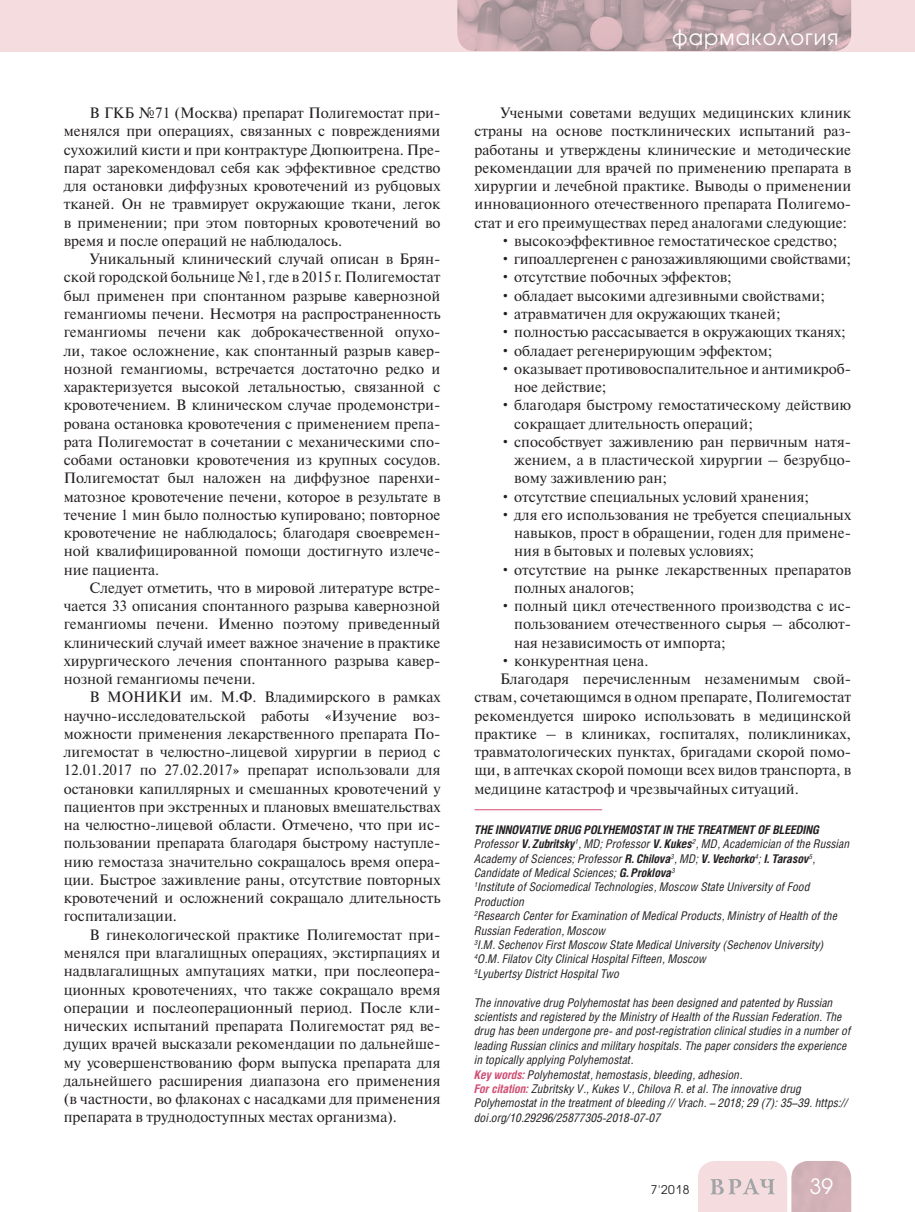
<style>
.page{position:relative;width:915px;height:1212px;background:#fff}
.page>*{position:absolute;margin:0;border:0;box-sizing:border-box;transform-origin:0 0}
.t1{font:21px "Avant Garde Gothic C";letter-spacing:.05em;color:#fff}
.t2{font:15px/18.3px "Newton C";color:#231f20;text-align:justify}
.t3{font:italic 12px/14.4px "Helios Cond";color:#231f20}
.t4{font:12px "Avant Garde Gothic C";color:#231f20}
.s1{font-weight:700}
.s2{font-weight:700;color:#d04e72}
</style>
<div class="page">
<div style="left:0;top:0;width:914px;height:51px;background:#f5dddf"></div>
<svg style="left:698px;top:1161px;width:152px;height:51px"></svg>
<img style="left:457px;top:0;width:393px;height:51px">
<hr style="left:474px;top:809px;width:128px;height:1px;background:#d04e72">
<p class="t2" style="left:64px;top:105px;width:378px;text-indent:26px">В ГКБ №71 (Москва) препарат Полигемостат при&shy;менялся при операциях, связанных с повреждениями сухожилий кисти и при контрактуре Дюпюитрена. Пре&shy;парат зарекомендовал себя как эффективное средство для остановки диффузных кровотечений из рубцовых тканей. Он не травмирует окружающие ткани, легок в применении; при этом повторных кровотечений во время и после операций не наблюдалось.</p>
<p class="t2" style="left:64px;top:251px;width:378px;text-indent:26px">Уникальный клинический случай описан в Брян&shy;ской городской больнице №1, где в 2015 г. Полигемостат был применен при спонтанном разрыве кавернозной гемангиомы печени. Несмотря на распространенность гемангиомы печени как доброкачественной опухо&shy;ли, такое осложнение, как спонтанный разрыв кавер&shy;нозной гемангиомы, встречается достаточно редко и характеризуется высокой летальностью, связанной с кровотечением. В клиническом случае продемонстри&shy;рована остановка кровотечения с применением препа&shy;рата Полигемостат в сочетании с механическими спо&shy;собами остановки кровотечения из крупных сосудов.<br>Полигемостат был наложен на диффузное паренхи&shy;матозное кровотечение печени, которое в результате в течение 1 мин было полностью купировано; повторное кровотечение не наблюдалось; благодаря своевремен&shy;ной квалифицированной помощи достигнуто излече&shy;ние пациента.</p>
<p class="t2" style="left:64px;top:580px;width:378px;text-indent:26px">Следует отметить, что в мировой литературе встре&shy;чается 33 описания спонтанного разрыва кавернозной гемангиомы печени. Именно поэтому приведенный клинический случай имеет важное значение в практике хирургического лечения спонтанного разрыва кавер&shy;нозной гемангиомы печени.</p>
<p class="t2" style="left:64px;top:690px;width:378px;text-indent:26px">В МОНИКИ им. М.Ф. Владимирского в рамках научно-исследовательской работы «Изучение воз&shy;можности применения лекарственного препарата По&shy;лигемостат в челюстно-лицевой хирургии в период с 12.01.2017 по 27.02.2017» препарат использовали для остановки капиллярных и смешанных кровотечений у пациентов при экстренных и плановых вмешательствах на челюстно-лицевой области. Отмечено, что при ис&shy;пользовании препарата благодаря быстрому наступле&shy;нию гемостаза значительно сокращалось время опера&shy;ции. Быстрое заживление раны, отсутствие повторных кровотечений и осложнений сокращало длительность госпитализации.</p>
<p class="t2" style="left:64px;top:927px;width:378px;text-indent:26px">В гинекологической практике Полигемостат при&shy;менялся при влагалищных операциях, экстирпациях и надвлагалищных ампутациях матки, при послеопера&shy;ционных кровотечениях, что также сокращало время операции и послеоперационный период. После кли&shy;нических испытаний препарата Полигемостат ряд ве&shy;дущих врачей высказали рекомендации по дальнейше&shy;му усовершенствованию форм выпуска препарата для дальнейшего расширения диапазона его применения (в частности, во флаконах с насадками для применения препарата в труднодоступных местах организма).</p>
<h1 class="t1" style="left:672px;top:27px;width:168px">фармакология</h1>
<p class="t2" style="left:474px;top:105px;width:378px;text-indent:26px">Учеными советами ведущих медицинских клиник страны на основе постклинических испытаний раз&shy;работаны и утверждены клинические и методические рекомендации для врачей по применению препарата в хирургии и лечебной практике. Выводы о применении инновационного отечественного препарата Полигемо&shy;стат и его преимуществах перед аналогами следующие:</p>
<p class="t2" style="left:500px;top:233px;width:338px">• высокоэффективное гемостатическое средство;</p>
<p class="t2" style="left:500px;top:251px;width:352px">• гипоаллергенен с ранозаживляющими свойствами;</p>
<p class="t2" style="left:500px;top:270px;width:233px">• отсутствие побочных эффектов;</p>
<p class="t2" style="left:500px;top:288px;width:326px">• обладает высокими адгезивными свойствами;</p>
<p class="t2" style="left:500px;top:306px;width:282px">• атравматичен для окружающих тканей;</p>
<p class="t2" style="left:500px;top:324px;width:347px">• полностью рассасывается в окружающих тканях;</p>
<p class="t2" style="left:500px;top:343px;width:274px">• обладает регенерирующим эффектом;</p>
<p class="t2" style="left:514px;top:361px;width:338px;text-indent:-14px">• оказывает противовоспалительное и антимикроб&shy;ное действие;</p>
<p class="t2" style="left:514px;top:397px;width:338px;text-indent:-14px">• благодаря быстрому гемостатическому действию сокращает длительность операций;</p>
<p class="t2" style="left:514px;top:434px;width:338px;text-indent:-14px">• способствует заживлению ран первичным натя&shy;жением, а в пластической хирургии – безрубцо&shy;вому заживлению ран;</p>
<p class="t2" style="left:500px;top:489px;width:310px">• отсутствие специальных условий хранения;</p>
<p class="t2" style="left:514px;top:507px;width:338px;text-indent:-14px">• для его использования не требуется специальных навыков, прост в обращении, годен для примене&shy;ния в бытовых и полевых условиях;</p>
<p class="t2" style="left:514px;top:562px;width:338px;text-indent:-14px">• отсутствие на рынке лекарственных препаратов полных аналогов;</p>
<p class="t2" style="left:514px;top:598px;width:338px;text-indent:-14px">• полный цикл отечественного производства с ис&shy;пользованием отечественного сырья – абсолют&shy;ная независимость от импорта;</p>
<p class="t2" style="left:500px;top:653px;width:150px">• конкурентная цена.</p>
<p class="t2" style="left:500px;top:671px;width:352px">Благодаря перечисленным незаменимым свой-</p>
<p class="t2" style="left:474px;top:690px;width:378px">ствам, сочетающимся в одном препарате, Полигемостат</p>
<p class="t2" style="left:474px;top:708px;width:378px">рекомендуется широко использовать в медицинской</p>
<p class="t2" style="left:474px;top:726px;width:378px">практике – в клиниках, госпиталях, поликлиниках,</p>
<p class="t2" style="left:474px;top:744px;width:378px">травматологических пунктах, бригадами скорой помо-</p>
<p class="t2" style="left:474px;top:763px;width:378px">щи, в аптечках скорой помощи всех видов транспорта, в</p>
<p class="t2" style="left:474px;top:781px;width:326px">медицине катастроф и чрезвычайных ситуаций.</p>
<p class="t3" style="left:474px;top:823px;width:376px"><span class="s1">THE INNOVATIVE DRUG POLYHEMOSTAT IN THE TREATMENT OF BLEEDING </span>Professor <span class="s1">V. Zubritsky</span><sup>1</sup>, MD; Professor <span class="s1">V. Kukes</span><sup>2</sup>, MD, Academician of the Russian Academy of Sciences; Professor <span class="s1">R. Chilova</span><sup>3</sup>, MD; <span class="s1">V. Vechorko</span><sup>4</sup>; <span class="s1">I. Tarasov</span><sup>5</sup>, Candidate of Medical Sciences; <span class="s1">G. Proklova</span><sup>3<br>1</sup>Institute of Sociomedical Technologies, Moscow State University of Food Production<br><sup>2</sup>Research Center for Examination of Medical Products, Ministry of Health of the Russian Federation, Moscow<br><sup>3</sup>I.M. Sechenov First Moscow State Medical University (Sechenov University)<br><sup>4</sup>O.M. Filatov City Clinical Hospital Fifteen, Moscow<br><sup>5</sup>Lyubertsy District Hospital Two</p>
<p class="t3" style="left:474px;top:996px;width:378px">The innovative drug Polyhemostat has been designed and patented by Russian scientists and registered by the Ministry of Health of the Russian Federation. The drug has been undergone pre- and post-registration clinical studies in a number of leading Russian clinics and military hospitals. The paper considers the experience in topically applying Polyhemostat.<br><span class="s2">Key words:</span> Polyhemostat, hemostasis, bleeding, adhesion.<br><span class="s2">For citation:</span> Zubritsky V., Kukes V., Chilova R. et al. The innovative drug Polyhemostat in the treatment of bleeding // Vrach. – 2018; 29 (7): 35–39. https:// doi.org/10.29296/25877305-2018-07-07</p>
<p class="t4" style="left:650px;top:1184px;width:40px">7'2018</p>
<h1 class="t1" style="left:809px;top:1177px;width:25px">39</h1>
</div>
